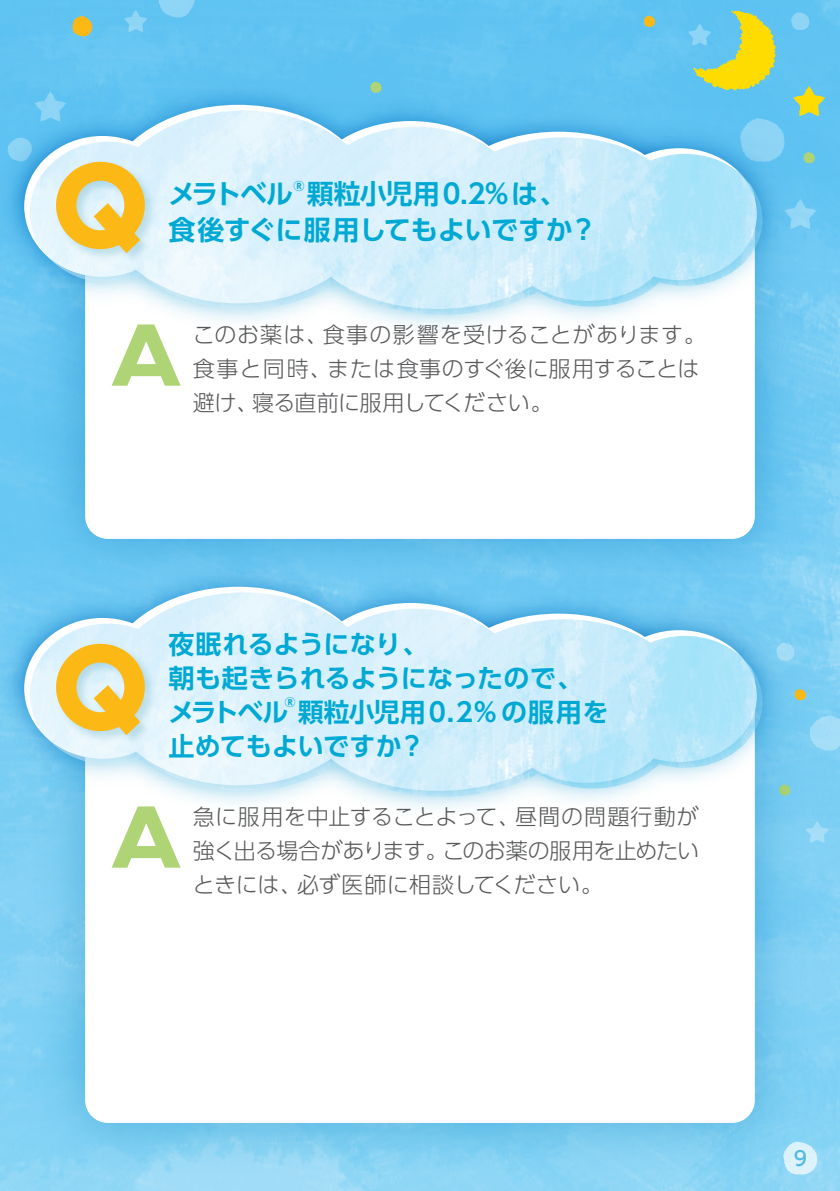
<style>
.page{position:relative;width:840px;height:1191px;background:#fff}
.page>*{position:absolute;margin:0;border:0;box-sizing:border-box;transform-origin:0 0}
.t1{font:800 124px "AXIS";color:#fcb814}
.t2{font:800 90px "AXIS";color:#aed475}
.t3{font:700 27px/36px "UD Shin Go Pro De";color:#00a9d4}
.t4{font:700 26px/34px "UD Shin Go Pro De";color:#00a9d4}
.t5{font:300 22px/34px "UD Shin Go Pro";letter-spacing:-.01em;color:#57585a}
.t6{font:300 22px/34px "UD Shin Go Pro";letter-spacing:.025em;color:#57585a}
.t7{font:500 20px "UD Shin Go Pro";color:#52bbde}
.t8{font:700 12.6px "UD Shin Go Pro De";color:#00a9d4}
.t9{font:700 12.2px "UD Shin Go Pro De";color:#00a9d4}
</style>
<div class="page">
<img style="left:0;top:0;width:839px;height:1191px">
<svg style="left:158px;top:0;width:37px;height:18px"></svg>
<svg style="left:124px;top:10px;width:23px;height:22px"></svg>
<svg style="left:793px;top:86px;width:31px;height:30px"></svg>
<svg style="left:790px;top:12px;width:19px;height:18px"></svg>
<svg style="left:687px;top:11px;width:88px;height:59px;background:#9dcd98"></svg>
<svg style="left:643px;top:16px;width:11px;height:11px"></svg>
<svg style="left:823px;top:715px;width:16px;height:36px"></svg>
<svg style="left:823px;top:821px;width:5px;height:22px"></svg>
<img style="left:17px;top:607px;width:806px;height:584px">
<div style="left:85px;top:658px;width:669px;height:465px;background:#fff;border-radius:23px"></div>
<img style="left:0;top:552px;width:790px;height:273px">
<img style="left:30px;top:607px;width:732px;height:189px">
<img style="left:46px;top:621px;width:126px;height:177px">
<img style="left:17px;top:108px;width:806px;height:499px">
<div style="left:85px;top:176px;width:669px;height:363px;background:#fff;border-radius:23px"></div>
<img style="left:0;top:70px;width:790px;height:273px">
<img style="left:30px;top:110px;width:732px;height:205px">
<img style="left:46px;top:139px;width:126px;height:177px">
<svg style="left:72px;top:16px;width:20px;height:20px"></svg>
<h1 class="t1" style="left:51px;top:123px;width:100px">Q</h1>
<p class="t3" style="left:168px;top:175px;width:126px">メラトベル</p>
<p class="t8" style="left:293px;top:176px;width:13px">®</p>
<p class="t3" style="left:168px;top:175px;width:430px;text-indent:138px">顆粒小児用0.2%は、食後すぐに服用してもよいですか？</p>
<h2 class="t2" style="left:108px;top:295px;width:77px">A</h2>
<p class="t6" style="left:193px;top:317px;width:514px">このお薬は、食事の影響を受けることがあります。食事と同時、または食事のすぐ後に服用することは</p>
<p class="t5" style="left:193px;top:385px;width:361px">避け、寝る直前に服用してください。</p>
<h1 class="t1" style="left:51px;top:605px;width:100px">Q</h1>
<p class="t4" style="left:168px;top:626px;width:441px">夜眠れるようになり、<br>朝も起きられるようになったので、メラトベル顆粒小児用0.2%の服用を</p>
<p class="t9" style="left:285px;top:692px;width:12px">®</p>
<p class="t4" style="left:168px;top:728px;width:258px">止めてもよいですか？</p>
<h2 class="t2" style="left:108px;top:777px;width:77px">A</h2>
<p class="t5" style="left:193px;top:799px;width:507px">急に服用を中止することよって、昼間の問題行動が強く出る場合があります。このお薬の服用を止めたい</p>
<p class="t5" style="left:193px;top:867px;width:411px">ときには、必ず医師に相談してください。</p>
<p class="t7" style="left:793px;top:1142px;width:15px">9</p>
</div>
